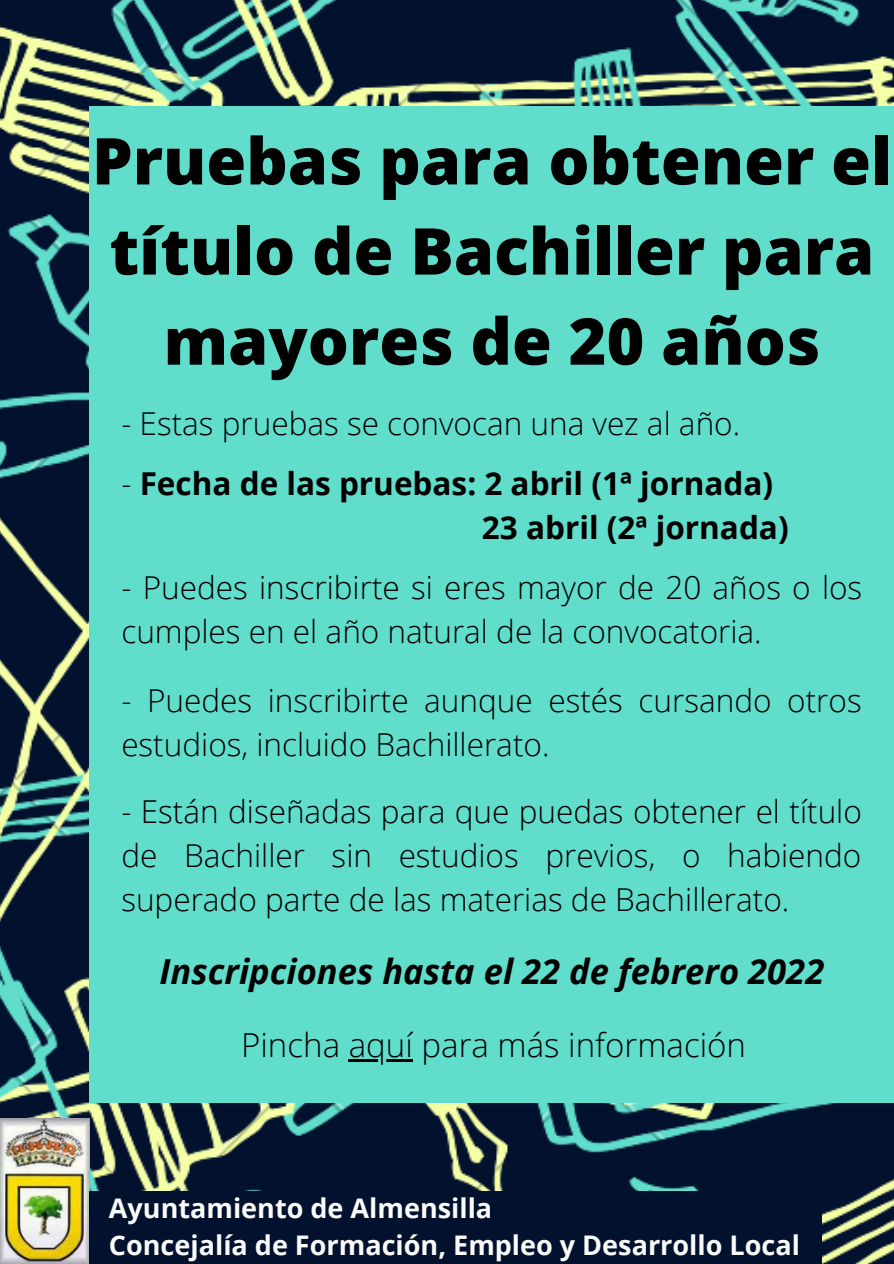
<style>
.page{position:relative;width:894px;height:1264px;background:#fff}
.page>*{position:absolute;margin:0;border:0;box-sizing:border-box;transform-origin:0 0}
.t1{font:800 64.5px/90.2px "Open Sans";color:#000;text-align:center}
.t2{font:italic 700 34.5px "Open Sans";color:#000}
.t3{font:300 33px "Open Sans";color:#000}
.t4{font:300 31.5px/44.1px "Open Sans";color:#000}
.t5{font:700 31.5px "Open Sans";color:#000}
.t6{font:700 27px "Open Sans";color:#fafaf9}
.s1{font-weight:300}
</style>
<div class="page">
<img style="left:0;top:0;width:893px;height:1263px">
<div style="left:89px;top:106px;width:804px;height:996px;background:#60ddcb"></div>
<img style="left:0;top:1118px;width:89px;height:145px">
<div style="left:89px;top:1191px;width:732px;height:72px;background:#02112e"></div>
<hr style="left:348px;top:1059px;width:65px;height:2px;background:#000">
<p class="t1" style="left:92px;top:114px;width:801px">Pruebas para obtener el título de Bachiller para mayores de 20 años</p>
<p class="t4" style="left:121px;top:400px;width:620px">- Estas pruebas se convocan una vez al año.</p>
<p class="t5" style="left:121px;top:461px;width:653px"><span class="s1">-</span> Fecha de las pruebas: 2 abril (1ª jornada)</p>
<p class="t5" style="left:482px;top:505px;width:308px">23 abril (2ª jornada)</p>
<p class="t4" style="left:121px;top:564px;width:742px">- Puedes inscribirte si eres mayor de 20 años o los cumples en el año natural de la convocatoria.</p>
<p class="t4" style="left:121px;top:677px;width:741px">- Puedes inscribirte aunque estés cursando otros estudios, incluido Bachillerato.</p>
<p class="t4" style="left:121px;top:789px;width:741px;text-align:justify">- Están diseñadas para que puedas obtener el título de Bachiller sin estudios previos, o habiendo superado parte de las materias de Bachillerato.</p>
<p class="t2" style="left:159px;top:947px;width:666px">Inscripciones hasta el 22 de febrero 2022</p>
<p class="t3" style="left:241px;top:1021px;width:506px">Pincha aquí para más información</p>
<p class="t6" style="left:109px;top:1189px;width:385px">Ayuntamiento de Almensilla</p>
<p class="t6" style="left:109px;top:1226px;width:692px">Concejalía de Formación, Empleo y Desarrollo Local</p>
</div>
